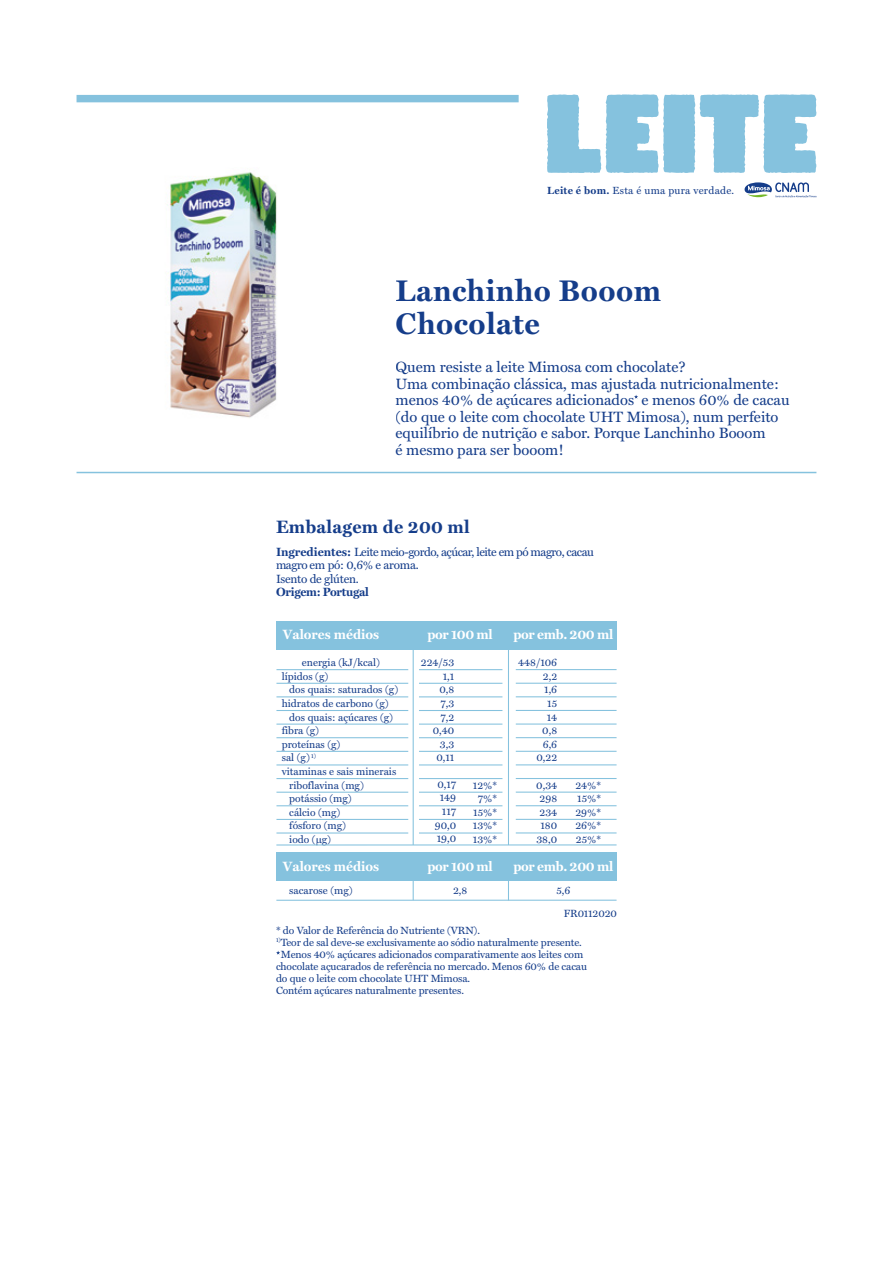
<style>
.page{position:relative;width:893px;height:1263px;background:#fff}
.page>*{position:absolute;margin:0;border:0;box-sizing:border-box;transform-origin:0 0}
.t1{font:700 30px/33px "Miller Text";letter-spacing:.02em;color:#153d8a}
.t2{font:700 18px "Miller Text";letter-spacing:.02em;color:#153d8a}
.t3{font:15px/16.5px "Miller Text";color:#153d8a}
.t4{font:700 13.5px "Miller Text";letter-spacing:-.025em;color:#fff}
.t5{font:700 13.5px "Miller Text";color:#fff}
.t6{font:12px/13.5px "Miller Text";letter-spacing:-.04em;color:#153d8a}
.t7{font:700 12px "Miller Text";letter-spacing:-.02em;color:#153d8a}
.t8{font:10.5px/13.6px "Miller Text";letter-spacing:-.01em;color:#153d8a;text-align:right}
.t9{font:10.35px "Miller Text";letter-spacing:.025em;color:#153d8a}
.s1{font-weight:700}
</style>
<div class="page">
<div style="left:77px;top:95px;width:442px;height:7px;background:#85c2de"></div>
<svg style="left:547px;top:94px;width:269px;height:79px"></svg>
<svg style="left:745px;top:182px;width:71px;height:16px"></svg>
<hr style="left:77px;top:472px;width:739px;height:1px;background:#85c2de">
<img style="left:87px;top:102px;width:308px;height:372px">
<div style="left:276px;top:621px;width:341px;height:28px;background:#85c2de"></div>
<hr style="left:413px;top:640px;width:1px;height:205px;background:#85c2de">
<hr style="left:508px;top:640px;width:1px;height:205px;background:#85c2de">
<hr style="left:516px;top:669px;width:101px;height:1px;background:#85c2de">
<hr style="left:419px;top:669px;width:83px;height:1px;background:#85c2de">
<hr style="left:276px;top:669px;width:132px;height:1px;background:#85c2de">
<hr style="left:516px;top:683px;width:101px;height:1px;background:#85c2de">
<hr style="left:419px;top:683px;width:83px;height:1px;background:#85c2de">
<hr style="left:276px;top:683px;width:132px;height:1px;background:#85c2de">
<hr style="left:516px;top:696px;width:101px;height:1px;background:#85c2de">
<hr style="left:419px;top:696px;width:83px;height:1px;background:#85c2de">
<hr style="left:276px;top:696px;width:132px;height:1px;background:#85c2de">
<hr style="left:516px;top:710px;width:101px;height:1px;background:#85c2de">
<hr style="left:419px;top:710px;width:83px;height:1px;background:#85c2de">
<hr style="left:276px;top:710px;width:132px;height:1px;background:#85c2de">
<hr style="left:516px;top:723px;width:101px;height:2px;background:#85c2de">
<hr style="left:419px;top:723px;width:83px;height:2px;background:#85c2de">
<hr style="left:276px;top:723px;width:132px;height:2px;background:#85c2de">
<hr style="left:516px;top:737px;width:101px;height:1px;background:#85c2de">
<hr style="left:419px;top:737px;width:83px;height:1px;background:#85c2de">
<hr style="left:276px;top:737px;width:132px;height:1px;background:#85c2de">
<hr style="left:516px;top:751px;width:101px;height:1px;background:#85c2de">
<hr style="left:419px;top:751px;width:83px;height:1px;background:#85c2de">
<hr style="left:276px;top:751px;width:132px;height:1px;background:#85c2de">
<hr style="left:516px;top:764px;width:101px;height:1px;background:#85c2de">
<hr style="left:419px;top:764px;width:83px;height:1px;background:#85c2de">
<hr style="left:276px;top:764px;width:132px;height:1px;background:#85c2de">
<hr style="left:516px;top:778px;width:101px;height:1px;background:#85c2de">
<hr style="left:419px;top:778px;width:83px;height:1px;background:#85c2de">
<hr style="left:276px;top:778px;width:132px;height:1px;background:#85c2de">
<hr style="left:516px;top:792px;width:101px;height:1px;background:#85c2de">
<hr style="left:419px;top:792px;width:83px;height:1px;background:#85c2de">
<hr style="left:276px;top:792px;width:132px;height:1px;background:#85c2de">
<hr style="left:516px;top:805px;width:101px;height:1px;background:#85c2de">
<hr style="left:419px;top:805px;width:83px;height:1px;background:#85c2de">
<hr style="left:276px;top:805px;width:132px;height:1px;background:#85c2de">
<hr style="left:516px;top:819px;width:101px;height:1px;background:#85c2de">
<hr style="left:419px;top:819px;width:83px;height:1px;background:#85c2de">
<hr style="left:276px;top:819px;width:132px;height:1px;background:#85c2de">
<hr style="left:516px;top:832px;width:101px;height:1px;background:#85c2de">
<hr style="left:419px;top:832px;width:83px;height:1px;background:#85c2de">
<hr style="left:276px;top:832px;width:132px;height:1px;background:#85c2de">
<hr style="left:276px;top:900px;width:341px;height:1px;background:#85c2de">
<div style="left:276px;top:853px;width:341px;height:28px;background:#85c2de"></div>
<hr style="left:276px;top:844px;width:341px;height:1px;background:#85c2de">
<svg style="left:413px;top:881px;width:1px;height:19px"></svg>
<svg style="left:508px;top:881px;width:1px;height:19px"></svg>
<svg style="left:276px;top:951px;width:4px;height:4px"></svg>
<svg style="left:634px;top:395px;width:4px;height:4px"></svg>
<p class="t9" style="left:547px;top:184px;width:189px"><span class="s1">Leite é bom.</span> Esta é uma pura verdade.</p>
<h1 class="t1" style="left:395px;top:274px;width:267px">Lanchinho Booom<br>Chocolate</h1>
<p class="t3" style="left:395px;top:359px;width:396px">Quem resiste a leite Mimosa com chocolate?<br>Uma combinação clássica, mas ajustada nutricionalmente: menos 40% de açúcares adicionados e menos 60% de cacau (do que o leite com chocolate UHT Mimosa), num perfeito equilíbrio de nutrição e sabor. Porque Lanchinho Booom<br>é mesmo para ser booom!</p>
<h2 class="t2" style="left:276px;top:516px;width:195px">Embalagem de 200 ml</h2>
<p class="t6" style="left:276px;top:545px;width:319px"><span class="s1">Ingredientes:</span> Leite meio-gordo, açúcar, leite em pó magro, cacau magro em pó: 0,6% e aroma.<br>Isento de glúten.</p>
<p class="t7" style="left:276px;top:585px;width:94px">Origem: Portugal</p>
<p class="t5" style="left:283px;top:627px;width:98px">Valores médios</p>
<p class="t4" style="left:427px;top:627px;width:67px">por 100 ml</p>
<p class="t4" style="left:513px;top:627px;width:101px">por emb. 200 ml</p>
<p class="t8" style="left:282px;top:656px;width:100px;text-align:left;text-indent:20px">energia (kJ/kcal) lípidos (g)</p>
<p class="t8" style="left:289px;top:683px;width:110px">dos quais: saturados (g)</p>
<p class="t8" style="left:282px;top:696px;width:108px">hidratos de carbono (g)</p>
<p class="t8" style="left:289px;top:710px;width:105px">dos quais: açúcares (g)</p>
<p class="t8" style="left:282px;top:724px;width:39px">fibra (g)</p>
<p class="t8" style="left:282px;top:737px;width:60px">proteínas (g)</p>
<p class="t8" style="left:282px;top:751px;width:36px">sal (g) <sup>1)</sup></p>
<p class="t8" style="left:282px;top:764px;width:116px">vitaminas e sais minerais</p>
<p class="t8" style="left:289px;top:778px;width:76px">riboflavina (mg)</p>
<p class="t8" style="left:289px;top:792px;width:64px">potássio (mg)</p>
<p class="t8" style="left:289px;top:805px;width:53px">cálcio (mg)</p>
<p class="t8" style="left:289px;top:819px;width:58px">fósforo (mg)</p>
<p class="t8" style="left:289px;top:832px;width:43px">iodo (µg)</p>
<p class="t8" style="left:421px;top:656px;width:35px">224/53<br>1,1<br>0,8<br>7,3<br>7,2<br>0,40<br>3,3<br>0,11</p>
<p class="t8" style="left:435px;top:777px;width:23px">0,17<br>149<br>117<br>90,0<br>19,0</p>
<p class="t8" style="left:473px;top:778px;width:26px;text-align:center">12%*<br>7%*<br>15%*<br>13%*<br>13%*</p>
<p class="t8" style="left:518px;top:656px;width:41px">448/106<br>2,2<br>1,6<br>15<br>14<br>0,8<br>6,6<br>0,22</p>
<p class="t8" style="left:536px;top:778px;width:22px;text-align:center">0,34<br>298<br>234<br>180<br>38,0</p>
<p class="t8" style="left:575px;top:778px;width:27px;text-align:justify">24%* 15%* 29%* 26%* 25%*</p>
<p class="t5" style="left:283px;top:858px;width:98px">Valores médios</p>
<p class="t4" style="left:427px;top:858px;width:67px">por 100 ml</p>
<p class="t4" style="left:513px;top:858px;width:101px">por emb. 200 ml</p>
<p class="t8" style="left:453px;top:883px;width:16px">2,8</p>
<p class="t8" style="left:556px;top:883px;width:16px">5,6</p>
<p class="t8" style="left:289px;top:883px;width:65px">sacarose (mg)</p>
<p class="t8" style="left:564px;top:906px;width:55px">FR0112020</p>
<p class="t8" style="left:276px;top:923px;width:205px">* do Valor de Referência do Nutriente (VRN).</p>
<p class="t8" style="left:276px;top:935px;width:307px"><sup>1)</sup>Teor de sal deve-se exclusivamente ao sódio naturalmente presente.</p>
<p class="t8" style="left:281px;top:947px;width:304px">Menos 40% açúcares adicionados comparativamente aos leites com</p>
<p class="t8" style="left:276px;top:959px;width:313px">chocolate açucarados de referência no mercado. Menos 60% de cacau</p>
<p class="t8" style="left:276px;top:971px;width:196px">do que o leite com chocolate UHT Mimosa.</p>
<p class="t8" style="left:276px;top:983px;width:189px">Contém açúcares naturalmente presentes.</p>
</div>
